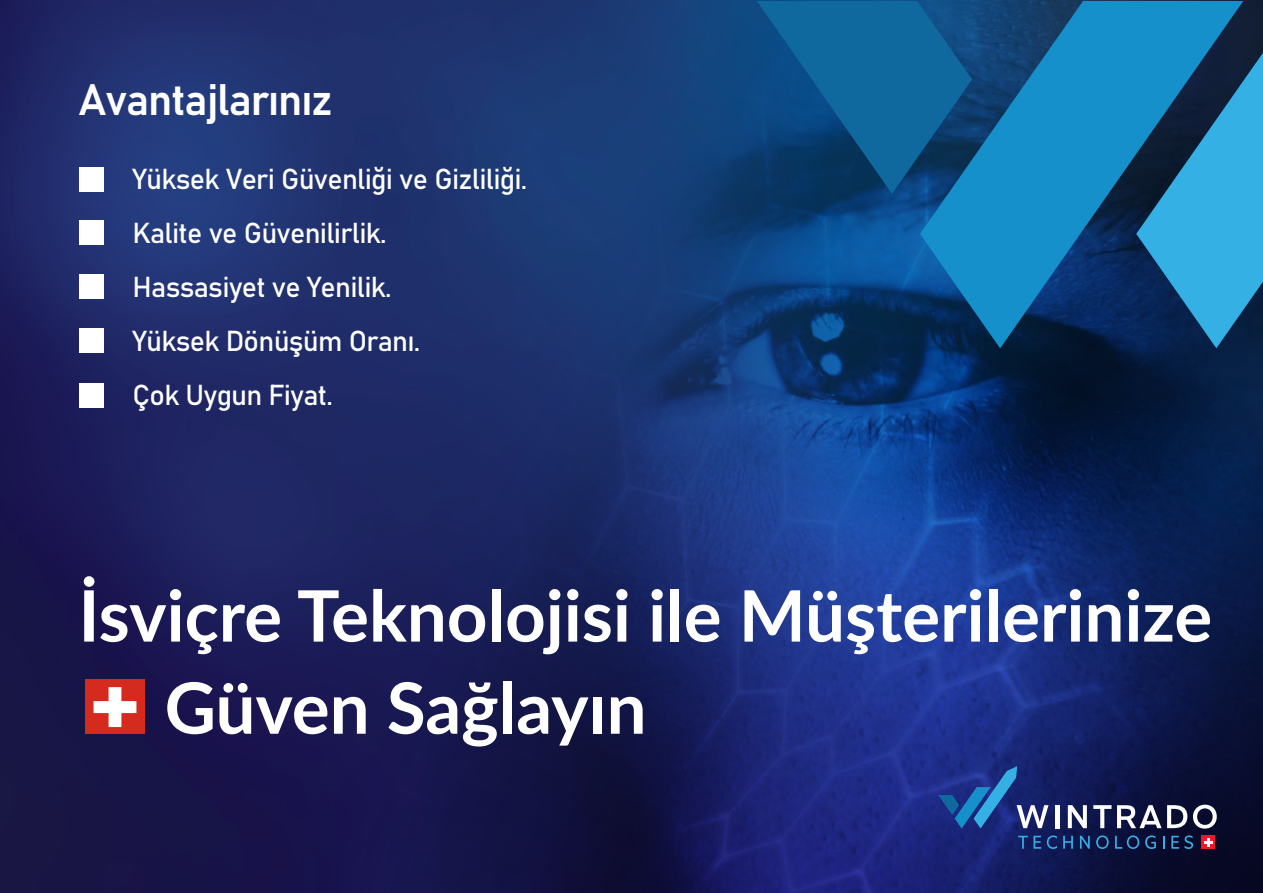
<style>
.page{position:relative;width:1263px;height:893px;background:#fff}
.page>*{position:absolute;margin:0;border:0;box-sizing:border-box;transform-origin:0 0}
.t1{font:700 70.8px/92.1px "Lato";color:#fff}
.t2{font:43.5px "Bahnschrift";letter-spacing:-.025em;color:#fff}
.t3{font:28.5px/54px "Bahnschrift";letter-spacing:-.025em;color:#fff}
</style>
<div class="page">
<img style="left:0;top:0;width:1263px;height:893px">
<svg style="left:920px;top:1px;width:323px;height:347px;background:#116aa0"></svg>
<svg style="left:1136px;top:53px;width:127px;height:295px;background:#2276a4"></svg>
<svg style="left:757px;top:1px;width:215px;height:193px;background:#0c558a"></svg>
<hr style="left:1055px;top:805px;width:4px;height:23px;background:#fff">
<svg style="left:1068px;top:805px;width:19px;height:23px"></svg>
<svg style="left:1093px;top:805px;width:18px;height:23px"></svg>
<svg style="left:1167px;top:805px;width:20px;height:23px"></svg>
<svg style="left:1193px;top:805px;width:24px;height:24px"></svg>
<svg style="left:1117px;top:805px;width:44px;height:23px"></svg>
<svg style="left:1018px;top:836px;width:23px;height:13px"></svg>
<svg style="left:1047px;top:835px;width:10px;height:14px"></svg>
<svg style="left:1063px;top:836px;width:10px;height:13px"></svg>
<svg style="left:1080px;top:836px;width:10px;height:13px"></svg>
<svg style="left:1096px;top:835px;width:13px;height:14px"></svg>
<svg style="left:1115px;top:835px;width:24px;height:14px"></svg>
<svg style="left:1145px;top:835px;width:11px;height:14px"></svg>
<svg style="left:1163px;top:836px;width:1px;height:13px"></svg>
<svg style="left:1171px;top:835px;width:22px;height:14px"></svg>
<div style="left:1202px;top:836px;width:13px;height:13px;background:#ef1923"></div>
<svg style="left:1204px;top:838px;width:8px;height:8px"></svg>
<svg style="left:938px;top:766px;width:110px;height:62px;background:#274a93"></svg>
<img style="left:86px;top:680px;width:59px;height:54px">
<div style="left:79px;top:167px;width:24px;height:25px;background:#fff"></div>
<div style="left:79px;top:220px;width:24px;height:25px;background:#fff"></div>
<div style="left:79px;top:274px;width:24px;height:25px;background:#fff"></div>
<div style="left:79px;top:328px;width:24px;height:25px;background:#fff"></div>
<div style="left:79px;top:383px;width:24px;height:24px;background:#fff"></div>
<h2 class="t2" style="left:78px;top:67px;width:256px">Avantajlarınız</h2>
<p class="t3" style="left:133px;top:150px;width:396px">Yüksek Veri Güvenliği ve Gizliliği.<br>Kalite ve Güvenilirlik.<br>Hassasiyet ve Yenilik.<br>Yüksek Dönüşüm Oranı.<br>Çok Uygun Fiyat.</p>
<h1 class="t1" style="left:165px;top:567px;width:1049px;text-indent:-86px">İsviçre Teknolojisi ile Müşterilerinize<br>Güven Sağlayın</h1>
</div>
